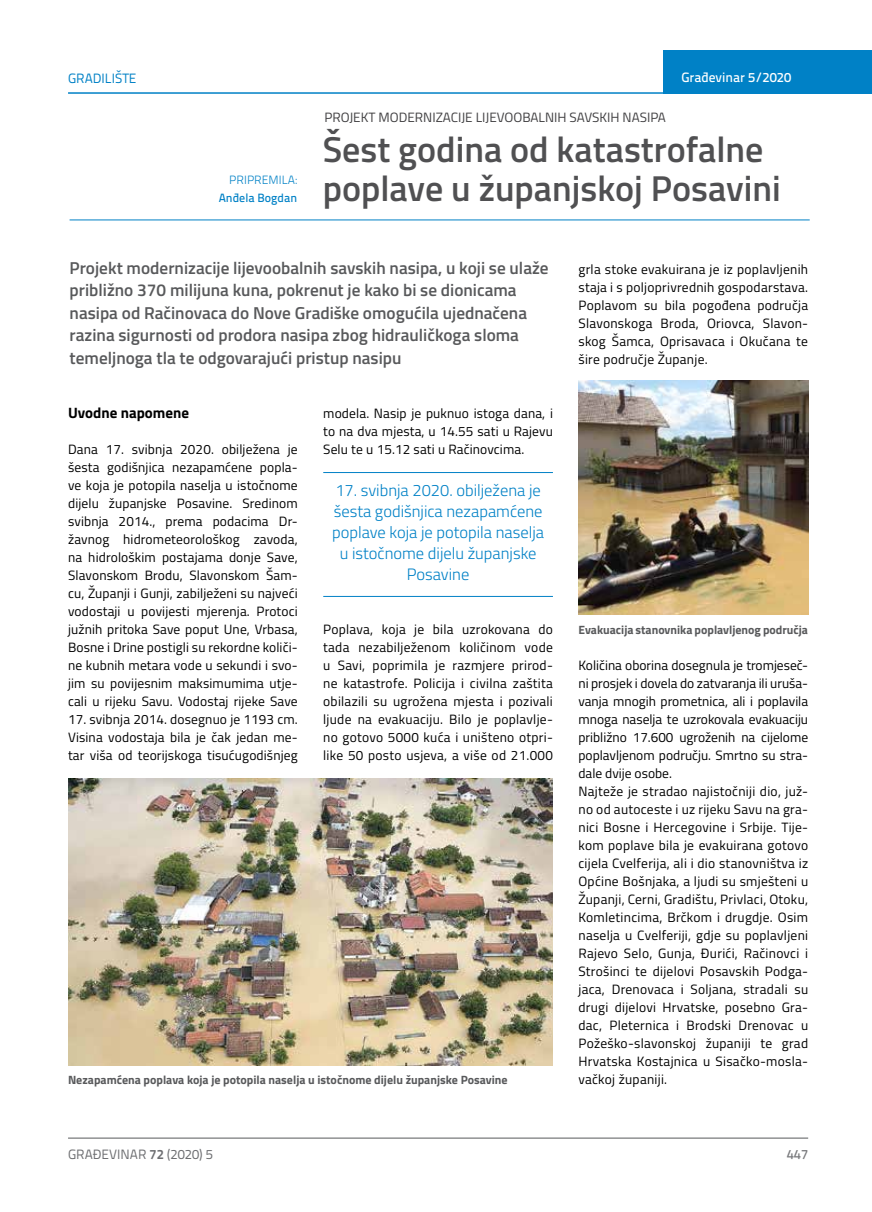
<style>
.page{position:relative;width:872px;height:1212px;background:#fff}
.page>*{position:absolute;margin:0;border:0;box-sizing:border-box;transform-origin:0 0}
.t1{font:600 36px/39px "Titillium";color:#505052}
.t2{font:600 17.25px/22.5px "Titillium";color:#58595b}
.t3{font:300 16.5px/21px "Titillium";color:#0081c6;text-align:center}
.t4{font:700 15px "Titillium";color:#000}
.t5{font:13.5px/18px "Titillium";letter-spacing:.02em;color:#000;text-align:justify}
.t6{font:13.5px "Titillium";color:#414042}
.t7{font:13.5px "Titillium Text 22 L";color:#6d6e71}
.t8{font:500 13.5px "Titillium Text 22 L";color:#fff}
.t9{font:13.5px "Titillium Text 22 L";color:#0081c6}
.t10{font:500 13.5px "Titillium Text 22 L";color:#797a7d}
.t11{font:700 12px "Titillium";color:#58595b}
.t12{font:500 12px "Titillium Text 22 L";color:#0081c6}
.t13{font:300 12px "Titillium Text 22 L";color:#0081c6}
.s1{font-weight:700}
</style>
<div class="page">
<div style="left:663px;top:50px;width:209px;height:44px;background:#0081c6"></div>
<hr style="left:68px;top:92px;width:804px;height:2px;background:#0081c6">
<hr style="left:68px;top:1138px;width:740px;height:1px;background:#58595b">
<hr style="left:70px;top:220px;width:739px;height:1px;background:#0081c6">
<hr style="left:323px;top:472px;width:230px;height:1px;background:#0081c6">
<hr style="left:323px;top:596px;width:230px;height:1px;background:#0081c6">
<img style="left:68px;top:778px;width:485px;height:288px">
<img style="left:578px;top:381px;width:230px;height:234px">
<p class="t9" style="left:68px;top:68px;width:70px">GRADILIŠTE</p>
<p class="t8" style="left:681px;top:67px;width:111px">Građevinar 5/2020</p>
<p class="t13" style="left:229px;top:171px;width:69px">PRIPREMILA:</p>
<p class="t12" style="left:219px;top:188px;width:80px">Anđela Bogdan</p>
<p class="t6" style="left:324px;top:107px;width:343px">PROJEKT MODERNIZACIJE LIJEVOOBALNIH SAVSKIH NASIPA</p>
<h1 class="t1" style="left:323px;top:128px;width:459px">Šest godina od katastrofalne poplave u županjskoj Posavini</h1>
<p class="t2" style="left:70px;top:256px;width:480px">Projekt modernizacije lijevoobalnih savskih nasipa, u koji se ulaže približno 370 milijuna kuna, pokrenut je kako bi se dionicama nasipa od Račinovaca do Nove Gradiške omogućila ujednačena razina sigurnosti od prodora nasipa zbog hidrauličkoga sloma temeljnoga tla te odgovarajući pristup nasipu</p>
<p class="t4" style="left:68px;top:401px;width:122px">Uvodne napomene</p>
<p class="t5" style="left:68px;top:439px;width:231px">Dana 17. svibnja 2020. obilježena je šesta godišnjica nezapamćene popla&shy;ve koja je potopila naselja u istočnome dijelu županjske Posavine. Sredinom svibnja 2014., prema podacima Dr&shy;žavnog hidrometeorološkog zavoda, na hidrološkim postajama donje Save, Slavonskom Brodu, Slavonskom Šam&shy;cu, Županji i Gunji, zabilježeni su najveći vodostaji u povijesti mjerenja. Protoci južnih pritoka Save poput Une, Vrbasa, Bosne i Drine postigli su rekordne količi&shy;ne kubnih metara vode u sekundi i svo&shy;jim su povijesnim maksimumima utje&shy;cali u rijeku Savu. Vodostaj rijeke Save</p>
<p class="t5" style="left:68px;top:710px;width:231px">17. svibnja 2014. dosegnuo je 1193 cm.<br>Visina vodostaja bila je čak jedan me&shy;tar viša od teorijskoga tisućugodišnjeg</p>
<p class="t5" style="left:323px;top:403px;width:231px">modela. Nasip je puknuo istoga dana, i to na dva mjesta, u 14.55 sati u Rajevu Selu te u 15.12 sati u Račinovcima.</p>
<p class="t3" style="left:332px;top:479px;width:213px">17. svibnja 2020. obilježena je šesta godišnjica nezapamćene poplave koja je potopila naselja u istočnome dijelu županjske<br>Posavine</p>
<p class="t5" style="left:323px;top:620px;width:231px">Poplava, koja je bila uzrokovana do tada nezabilježenom količinom vode u Savi, poprimila je razmjere prirod&shy;ne katastrofe. Policija i civilna zaštita obilazili su ugrožena mjesta i pozivali ljude na evakuaciju. Bilo je poplavlje&shy;no gotovo 5000 kuća i uništeno otpri&shy;like 50 posto usjeva, a više od 21.000</p>
<p class="t11" style="left:68px;top:1071px;width:441px">Nezapamćena poplava koja je potopila naselja u istočnome dijelu županjske Posavine</p>
<p class="t5" style="left:578px;top:259px;width:231px">grla stoke evakuirana je iz poplavljenih staja i s poljoprivrednih gospodarstava.<br>Poplavom su bila pogođena područja Slavonskoga Broda, Oriovca, Slavon&shy;skog Šamca, Oprisavaca i Okučana te šire područje Županje.</p>
<p class="t11" style="left:578px;top:621px;width:231px">Evakuacija stanovnika poplavljenog područja</p>
<p class="t5" style="left:578px;top:656px;width:231px;text-align:left">Količina oborina dosegnula je tromjeseč&shy;ni prosjek i dovela do zatvaranja ili uruša&shy;vanja mnogih prometnica, ali i poplavila mnoga naselja te uzrokovala evakuaciju približno 17.600 ugroženih na cijelome poplavljenom području. Smrtno su stra&shy;dale dvije osobe.<br>Najteže je stradao najistočniji dio, juž&shy;no od autoceste i uz rijeku Savu na gra&shy;nici Bosne i Hercegovine i Srbije. Tije&shy;kom poplave bila je evakuirana gotovo cijela Cvelferija, ali i dio stanovništva iz Općine Bošnjaka, a ljudi su smješteni u Županji, Cerni, Gradištu, Privlaci, Otoku, Komletincima, Brčkom i drugdje. Osim naselja u Cvelferiji, gdje su poplavljeni Rajevo Selo, Gunja, Đurići, Račinovci i Strošinci te dijelovi Posavskih Podga&shy;jaca, Drenovaca i Soljana, stradali su drugi dijelovi Hrvatske, posebno Gra&shy;dac, Pleternica i Brodski Drenovac u Požeško-slavonskoj županiji te grad Hrvatska Kostajnica u Sisačko-mosla&shy;vačkoj županiji.</p>
<p class="t7" style="left:68px;top:1144px;width:146px">GRAĐEVINAR <span class="s1">72</span> (2020) 5</p>
<p class="t10" style="left:786px;top:1144px;width:23px">447</p>
</div>
